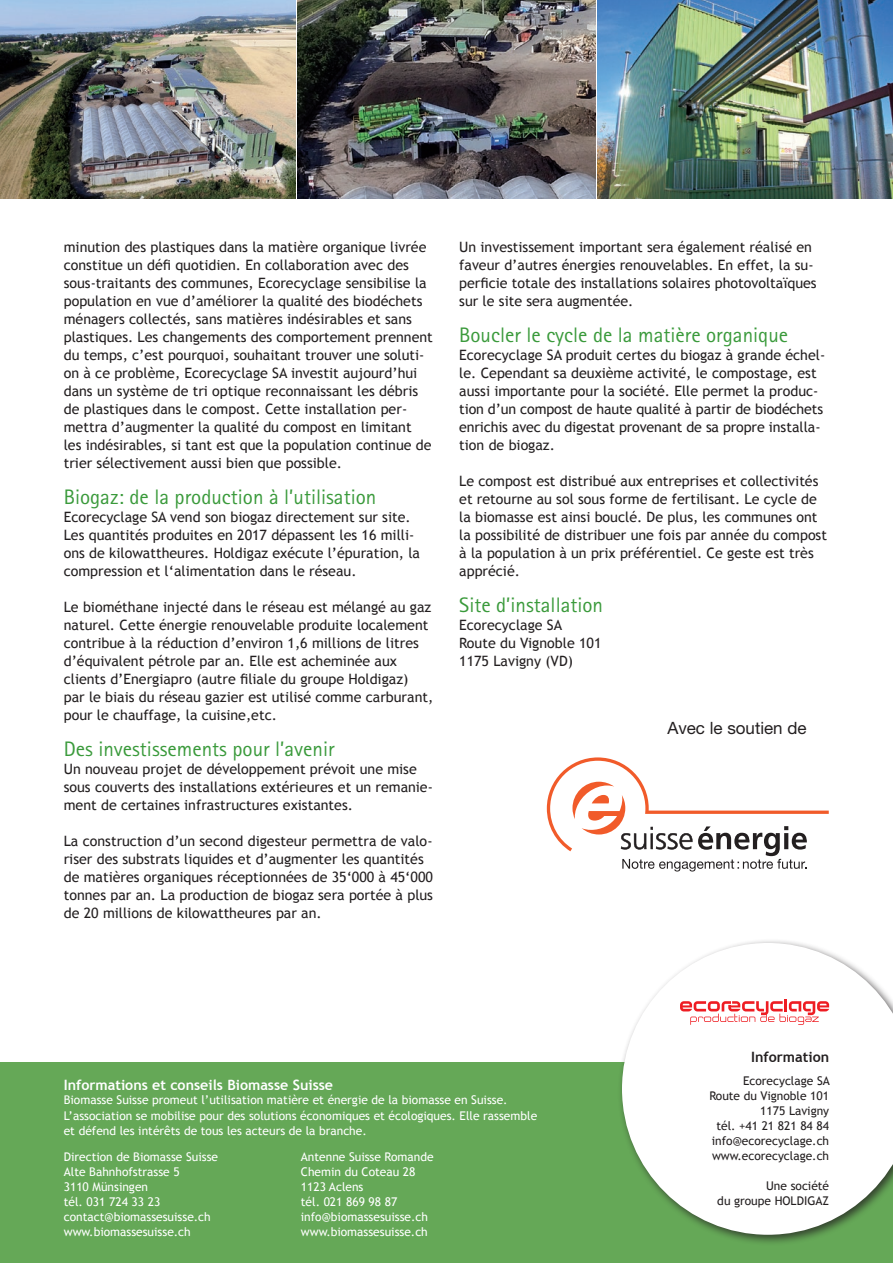
<style>
.page{position:relative;width:893px;height:1263px;background:#fff}
.page>*{position:absolute;margin:0;border:0;box-sizing:border-box;transform-origin:0 0}
.t1{font:21px "Rotis Sans Serif Std";color:#3a9a3b}
.t2{font:16.95px "Helvetica Neue LT Std";color:#231f20}
.t3{font:14.25px/18px "Trebuchet MS";color:#231f20}
.t4{font:700 14.25px "Trebuchet MS";color:#fff}
.t5{font:700 14.25px "Trebuchet MS";color:#231f20}
.t6{font:12px/15px "Trebuchet MS";color:#fff}
.t7{font:12px/15px "Trebuchet MS";color:#231f20;text-align:right}
</style>
<div class="page">
<img style="left:0;top:0;width:296px;height:198px">
<div style="left:0;top:1062px;width:893px;height:201px;background:#65a857"></div>
<img style="left:298px;top:0;width:297px;height:198px">
<img style="left:597px;top:0;width:296px;height:198px">
<div style="left:617px;top:938px;width:276px;height:308px;background:#231f20;opacity:.75"></div>
<svg style="left:622px;top:943px;width:271px;height:292px;fill:#fff"></svg>
<svg style="left:680px;top:998px;width:149px;height:27px"></svg>
<svg style="left:547px;top:757px;width:282px;height:114px"></svg>
<p class="t3" style="left:64px;top:238px;width:371px">minution des plastiques dans la matière organique livrée constitue un défi quotidien. En collaboration avec des sous-traitants des communes, Ecorecyclage sensibilise la population en vue d’améliorer la qualité des biodéchets ménagers collectés, sans matières indésirables et sans plastiques. Les changements des comportement prennent du temps, c’est pourquoi, souhaitant trouver une soluti&shy;on à ce problème, Ecorecyclage SA investit aujourd’hui dans un système de tri optique reconnaissant les débris de plastiques dans le compost. Cette installation per&shy;mettra d’augmenter la qualité du compost en limitant les indésirables, si tant est que la population continue de trier sélectivement aussi bien que possible.</p>
<h1 class="t1" style="left:64px;top:485px;width:314px">Biogaz: de la production à l’utilisation</h1>
<p class="t3" style="left:64px;top:508px;width:358px">Ecorecyclage SA vend son biogaz directement sur site.<br>Les quantités produites en 2017 dépassent les 16 milli&shy;ons de kilowattheures. Holdigaz exécute l’épuration, la compression et l‘alimentation dans le réseau.</p>
<p class="t3" style="left:64px;top:598px;width:371px">Le biométhane injecté dans le réseau est mélangé au gaz naturel. Cette énergie renouvelable produite localement contribue à la réduction d’environ 1,6 millions de litres d’équivalent pétrole par an. Elle est acheminée aux clients d’Energiapro (autre filiale du groupe Holdigaz)<br>par le biais du réseau gazier est utilisé comme carburant, pour le chauffage, la cuisine,etc.</p>
<h1 class="t1" style="left:64px;top:737px;width:272px">Des investissements pour l’avenir</h1>
<p class="t3" style="left:64px;top:760px;width:371px">Un nouveau projet de développement prévoit une mise sous couverts des installations extérieures et un remanie&shy;ment de certaines infrastructures existantes.</p>
<p class="t3" style="left:64px;top:832px;width:371px">La construction d’un second digesteur permettra de valo&shy;riser des substrats liquides et d’augmenter les quantités de matières organiques réceptionnées de 35‘000 à 45‘000 tonnes par an. La production de biogaz sera portée à plus de 20 millions de kilowattheures par an.</p>
<p class="t3" style="left:459px;top:238px;width:359px">Un investissement important sera également réalisé en faveur d’autres énergies renouvelables. En effet, la su&shy;perficie totale des installations solaires photovoltaïques sur le site sera augmentée.</p>
<h1 class="t1" style="left:459px;top:323px;width:330px">Boucler le cycle de la matière organique</h1>
<p class="t3" style="left:459px;top:346px;width:368px">Ecorecyclage SA produit certes du biogaz à grande échel&shy;le. Cependant sa deuxième activité, le compostage, est aussi importante pour la société. Elle permet la produc&shy;tion d’un compost de haute qualité à partir de biodéchets enrichis avec du digestat provenant de sa propre installa&shy;tion de biogaz.</p>
<p class="t3" style="left:459px;top:472px;width:369px">Le compost est distribué aux entreprises et collectivités et retourne au sol sous forme de fertilisant. Le cycle de la biomasse est ainsi bouclé. De plus, les communes ont la possibilité de distribuer une fois par année du compost à la population à un prix préférentiel. Ce geste est très apprécié.</p>
<h1 class="t1" style="left:459px;top:593px;width:145px">Site d’installation</h1>
<p class="t3" style="left:459px;top:616px;width:144px">Ecorecyclage SA<br>Route du Vignoble 101<br>1175 Lavigny (VD)</p>
<p class="t2" style="left:668px;top:718px;width:140px">Avec le soutien de</p>
<p class="t5" style="left:751px;top:1048px;width:79px">Information</p>
<p class="t4" style="left:64px;top:1075px;width:271px">Informations et conseils Biomasse Suisse</p>
<p class="t6" style="left:64px;top:1093px;width:475px">Biomasse Suisse promeut l’utilisation matière et énergie de la biomasse en Suisse.<br>L’association se mobilise pour des solutions économiques et écologiques. Elle rassemble et défend les intérêts de tous les acteurs de la branche.</p>
<p class="t6" style="left:64px;top:1150px;width:156px">Direction de Biomasse Suisse<br>Alte Bahnhofstrasse 5<br>3110 Münsingen<br>tél. 031 724 33 23 contact@biomassesuisse.ch www.biomassesuisse.ch</p>
<p class="t6" style="left:301px;top:1150px;width:134px">Antenne Suisse Romande<br>Chemin du Coteau 28<br>1123 Aclens<br>tél. 021 869 98 87 info@biomassesuisse.ch www.biomassesuisse.ch</p>
<p class="t7" style="left:709px;top:1074px;width:122px">Ecorecyclage SA<br>Route du Vignoble 101<br>1175 Lavigny<br>tél. +41 21 821 84 84 info@ecorecyclage.ch www.ecorecyclage.ch</p>
<p class="t7" style="left:717px;top:1179px;width:113px">Une société<br>du groupe HOLDIGAZ</p>
</div>
